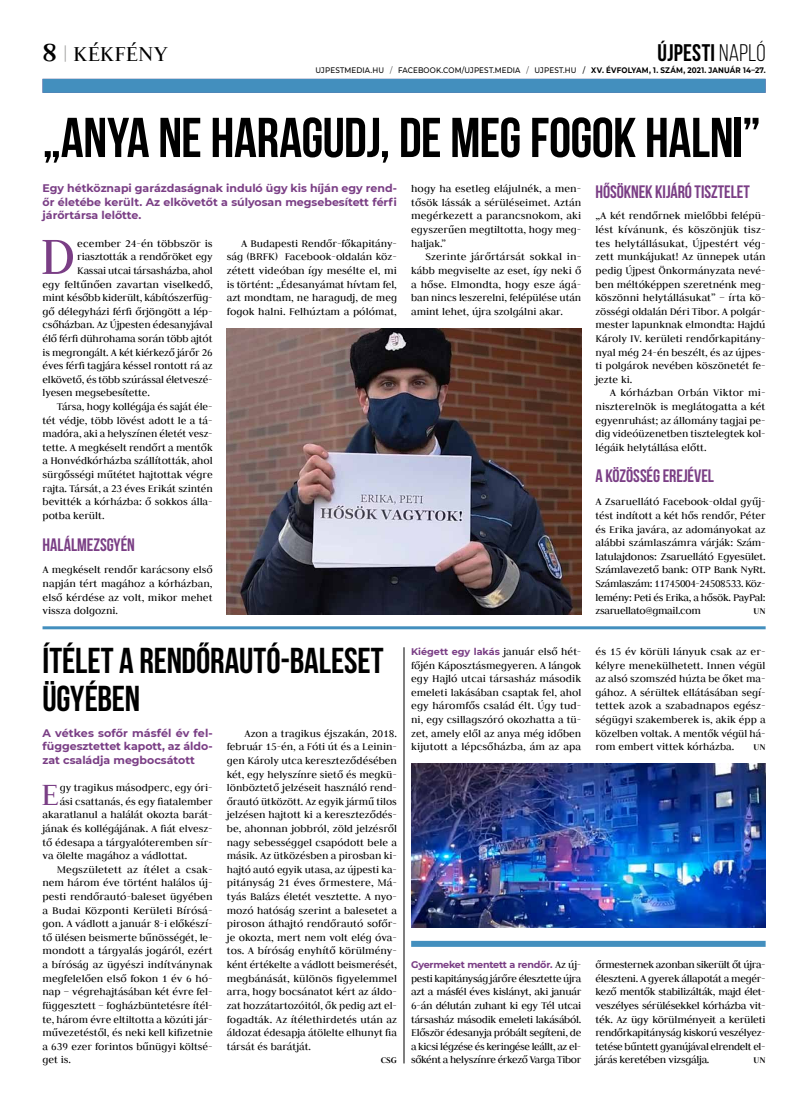
<style>
.page{position:relative;width:794px;height:1106px;background:#fff}
.page>*{position:absolute;margin:0;border:0;box-sizing:border-box;transform-origin:0 0}
.t1{font:58px "Judson";color:#7a3e85}
.t2{font:700 56px "Bebas Neue";letter-spacing:-.01em;color:#000}
.t3{font:700 36px/38px "Bebas Neue";letter-spacing:-.005em;color:#000}
.t4{font:34.8px "Judson";color:#7a3e85}
.t5{font:700 24px "Bebas Neue";letter-spacing:.01em;color:#000}
.t6{font:24px "Judson";letter-spacing:.015em;color:#000}
.t7{font:700 18px "Bebas Neue";letter-spacing:-.005em;color:#7a3e85}
.t8{font:11.5px/13.6px "Judson";color:#000;text-align:justify}
.t9{font:700 11px/13.6px "Montserrat";color:#7a3e85;text-align:justify}
.t10{font:700 9.8px "Judson";letter-spacing:.01em;color:#000}
.t11{font:700 9.6px "Montserrat";letter-spacing:-.025em;color:#7a3e85}
.t12{font:700 9.6px "Montserrat";color:#7a3e85}
.t13{font:500 8px "Montserrat";letter-spacing:.015em;color:#000;scale:.9 1}
.s1{font-weight:700;font-size:30px}
.s2{color:#9d9d9c}
.s3{font-weight:400}
.s4{font-weight:300}
.s5{font-weight:700}
.s6{font-family:"Judson";font-weight:400;font-size:11.5px;color:#000}
</style>
<div class="page">
<div style="left:43px;top:79px;width:722px;height:14px;background:#438fbe"></div>
<hr style="left:43px;top:626px;width:722px;height:3px;background:#438fbe">
<div style="left:411px;top:940px;width:354px;height:6px;background:#438fbe"></div>
<hr style="left:404px;top:647px;width:1px;height:416px;background:#000">
<img style="left:411px;top:764px;width:354px;height:163px">
<img style="left:227px;top:328px;width:354px;height:286px">
<h3 class="t6" style="left:43px;top:39px;width:127px"><span class="s1">8</span> <span class="s2">|</span> KÉKFÉNY</h3>
<h3 class="t5" style="left:657px;top:39px;width:109px">ÚJPESTI <span class="s3">NAPLÓ</span></h3>
<p class="t13" style="left:315px;top:65px;width:501px">UJPESTMEDIA.HU <span class="s4">/</span> FACEBOOK.COM/UJPEST.MEDIA <span class="s4">/</span> UJPEST.HU / <span class="s5">XV. ÉVFOLYAM, 1. SZÁM, 2021. JANUÁR 14–27.</span></p>
<h2 class="t2" style="left:43px;top:107px;width:719px">„ANYA NE HARAGUDJ, DE MEG FOGOK HALNI”</h2>
<p class="t9" style="left:43px;top:181px;width:356px">Egy hétköznapi garázdaságnak induló ügy kis híján egy rend&shy;őr életébe került. Az elkövetőt a súlyosan megsebesített férfi járőrtársa lelőtte.</p>
<h3 class="t7" style="left:595px;top:182px;width:156px">HŐSÖKNEK KIJÁRÓ TISZTELET</h3>
<p class="t8" style="left:595px;top:209px;width:172px">„A két rendőrnek mielőbbi felépü&shy;lést kívánunk, és köszönjük tisz&shy;tes helytállásukat, Újpestért vég&shy;zett munkájukat! Az ünnepek után pedig Újpest Önkormányzata nevé&shy;ben méltóképpen szeretnénk meg&shy;köszönni helytállásukat” – írta kö&shy;zösségi oldalán Déri Tibor. A polgár&shy;mester lapunknak elmondta: Hajdú Károly IV. kerületi rendőrkapitán - nyal még 24-én beszélt, és az újpes&shy;ti polgárok nevében köszönetét fe&shy;jezte ki.</p>
<p class="t8" style="left:595px;top:386px;width:172px;text-indent:14px">A kórházban Orbán Viktor mi&shy;niszterelnök is meglátogatta a két egyenruhást; az állomány tagjai pe&shy;dig videóüzenetben tisztelegtek kol&shy;légáik helytállása előtt.</p>
<h3 class="t7" style="left:595px;top:466px;width:120px">A KÖZÖSSÉG EREJÉVEL</h3>
<p class="t8" style="left:595px;top:495px;width:172px">A Zsaruellátó Facebook-oldal gyűj&shy;tést indított a két hős rendőr, Péter és Erika javára, az adományokat az alábbi számlaszámra várják: Szám&shy;latulajdonos: Zsaruellátó Egyesület.<br>Számlavezető bank: OTP Bank NyRt.<br>Számlaszám: 11745004-24508533. Köz&shy;lemény: Peti és Erika, a hősök. PayPal: zsaruellato@gmail.com</p>
<p class="t8" style="left:411px;top:182px;width:172px">hogy ha esetleg elájulnék, a men&shy;tősök lássák a sérüléseimet. Aztán megérkezett a parancsnokom, aki egyszerűen megtiltotta, hogy meg&shy;haljak.”</p>
<p class="t8" style="left:411px;top:250px;width:172px;text-indent:14px">Szerinte járőrtársát sokkal in&shy;kább megviselte az eset, így neki ő a hőse. Elmondta, hogy esze ágá&shy;ban nincs leszerelni, felépülése után amint lehet, újra szolgálni akar.</p>
<h1 class="t1" style="left:40px;top:221px;width:37px">D</h1>
<p class="t8" style="left:77px;top:236px;width:137px">ecember 24-én többször is</p>
<p class="t8" style="left:227px;top:236px;width:172px;text-indent:14px">A Budapesti Rendőr-főkapitány&shy;ság (BRFK) Facebook-oldalán köz&shy;zétett videóban így mesélte el, mi is történt: „Édesanyámat hívtam fel, azt mondtam, ne haragudj, de meg fogok halni. Felhúztam a pólómat,</p>
<p class="t8" style="left:77px;top:250px;width:137px">riasztották a rendőröket egy</p>
<p class="t8" style="left:77px;top:263px;width:137px">Kassai utcai társasházba, ahol</p>
<p class="t8" style="left:43px;top:277px;width:172px">egy feltűnően zavartan viselkedő,</p>
<p class="t8" style="left:43px;top:290px;width:172px">mint később kiderült, kábítószerfüg-</p>
<p class="t8" style="left:43px;top:304px;width:172px">gő délegyházi férfi őrjöngött a lép-</p>
<p class="t8" style="left:43px;top:318px;width:172px">csőházban. Az Újpesten édesanyjával</p>
<p class="t8" style="left:43px;top:331px;width:171px">élő férfi dührohama során több ajtót</p>
<p class="t8" style="left:43px;top:345px;width:172px">is megrongált. A két kiérkező járőr 26</p>
<p class="t8" style="left:43px;top:358px;width:172px">éves férfi tagjára késsel rontott rá az</p>
<p class="t8" style="left:43px;top:372px;width:172px">elkövető, és több szúrással életveszé-</p>
<p class="t8" style="left:43px;top:386px;width:109px">lyesen megsebesítette.</p>
<p class="t8" style="left:57px;top:399px;width:157px">Társa, hogy kollégája és saját éle-</p>
<p class="t8" style="left:43px;top:413px;width:172px">tét védje, több lövést adott le a tá-</p>
<p class="t8" style="left:43px;top:427px;width:172px">madóra, aki a helyszínen életét vesz-</p>
<p class="t8" style="left:43px;top:440px;width:172px">tette. A megkéselt rendőrt a mentők</p>
<p class="t8" style="left:43px;top:454px;width:172px">a Honvédkórházba szállították, ahol</p>
<p class="t8" style="left:43px;top:467px;width:172px">sürgősségi műtétet hajtottak végre</p>
<p class="t8" style="left:43px;top:481px;width:172px">rajta. Társát, a 23 éves Erikát szintén</p>
<p class="t8" style="left:43px;top:495px;width:172px">bevitték a kórházba: ő sokkos álla-</p>
<p class="t8" style="left:43px;top:508px;width:64px">potba került.</p>
<h3 class="t7" style="left:43px;top:534px;width:94px">HALÁLMEZSGYÉN</h3>
<p class="t8" style="left:43px;top:563px;width:172px">A megkéselt rendőr karácsony első napján tért magához a kórházban, első kérdése az volt, mikor mehet vissza dolgozni.</p>
<p class="t10" style="left:753px;top:605px;width:14px">UN</p>
<h3 class="t3" style="left:43px;top:641px;width:343px">ÍTÉLET A RENDŐRAUTÓ-BALESET<br>ÜGYÉBEN</h3>
<p class="t9" style="left:43px;top:725px;width:172px">A vétkes sofőr másfél év fel&shy;függesztettet kapott, az áldo&shy;zat családja megbocsátott</p>
<h3 class="t4" style="left:41px;top:773px;width:19px">E</h3>
<p class="t8" style="left:60px;top:780px;width:154px">gy tragikus másodperc, egy óri-</p>
<p class="t8" style="left:60px;top:794px;width:154px">ási csattanás, és egy fiatalember</p>
<p class="t8" style="left:43px;top:807px;width:172px">akaratlanul a halálát okozta barát-</p>
<p class="t8" style="left:43px;top:821px;width:172px">jának és kollégájának. A fiát elvesz-</p>
<p class="t8" style="left:43px;top:835px;width:172px">tő édesapa a tárgyalóteremben sír-</p>
<p class="t8" style="left:43px;top:848px;width:146px">va ölelte magához a vádlottat.</p>
<p class="t8" style="left:57px;top:862px;width:157px">Megszületett az ítélet a csak-</p>
<p class="t8" style="left:43px;top:875px;width:172px">nem három éve történt halálos új-</p>
<p class="t8" style="left:43px;top:889px;width:171px">pesti rendőrautó-baleset ügyében</p>
<p class="t8" style="left:43px;top:903px;width:172px">a Budai Központi Kerületi Bírósá-</p>
<p class="t8" style="left:43px;top:916px;width:172px">gon. A vádlott a január 8-i előkészí-</p>
<p class="t8" style="left:43px;top:930px;width:172px">tő ülésen beismerte bűnösségét, le-</p>
<p class="t8" style="left:43px;top:943px;width:172px">mondott a tárgyalás jogáról, ezért</p>
<p class="t8" style="left:43px;top:957px;width:172px">a bíróság az ügyészi indítványnak</p>
<p class="t8" style="left:43px;top:971px;width:172px">megfelelően első fokon 1 év 6 hó-</p>
<p class="t8" style="left:43px;top:984px;width:172px">nap – végrehajtásában két évre fel-</p>
<p class="t8" style="left:43px;top:998px;width:172px">függesztett – fogházbüntetésre ítél-</p>
<p class="t8" style="left:43px;top:1012px;width:172px">te, három évre eltiltotta a közúti jár-</p>
<p class="t8" style="left:43px;top:1025px;width:172px">művezetéstől, és neki kell kifizetnie</p>
<p class="t8" style="left:43px;top:1039px;width:172px">a 639 ezer forintos bűnügyi költsé-</p>
<p class="t8" style="left:43px;top:1052px;width:30px">get is.</p>
<p class="t8" style="left:227px;top:726px;width:172px;text-indent:18px">Azon a tragikus éjszakán, 2018. február 15-én, a Fóti út és a Leinin&shy;gen Károly utca kereszteződésében két, egy helyszínre siető és megkü&shy;lönböztető jelzéseit használó rend&shy;őrautó ütközött. Az egyik jármű tilos jelzésen hajtott ki a kereszteződés&shy;be, ahonnan jobbról, zöld jelzésről nagy sebességgel csapódott bele a másik. Az ütközésben a pirosban ki&shy;hajtó autó egyik utasa, az újpesti ka&shy;pitányság 21 éves őrmestere, Má&shy;tyás Balázs életét vesztette. A nyo&shy;mozó hatóság szerint a balesetet a piroson áthajtó rendőrautó sofőr&shy;je okozta, mert nem volt elég óva&shy;tos. A bíróság enyhítő körülmény&shy;ként értékelte a vádlott beismerését, megbánását, különös figyelemmel arra, hogy bocsánatot kért az áldo&shy;zat hozzátartozóitól, ők pedig azt el&shy;fogadták. Az ítélethirdetés után az áldozat édesapja átölelte elhunyt fia társát és barátját.</p>
<p class="t10" style="left:381px;top:1054px;width:18px">CSG</p>
<p class="t12" style="left:411px;top:644px;width:172px">Kiégett egy lakás <span class="s6">január első hét-</span></p>
<p class="t8" style="left:411px;top:658px;width:172px">főjén Káposztásmegyeren. A lángok egy Hajló utcai társasház második emeleti lakásában csaptak fel, ahol egy háromfős család élt. Úgy tud&shy;ni, egy csillagszóró okozhatta a tü&shy;zet, amely elől az anya még időben kijutott a lépcsőházba, ám az apa</p>
<p class="t8" style="left:595px;top:644px;width:172px">és 15 év körüli lányuk csak az er&shy;kélyre menekülhetett. Innen végül az alsó szomszéd húzta be őket ma&shy;gához. A sérültek ellátásában segí&shy;tettek azok a szabadnapos egész&shy;ségügyi szakemberek is, akik épp a közelben voltak. A mentők végül há&shy;rom embert vittek kórházba.</p>
<p class="t10" style="left:753px;top:741px;width:14px">UN</p>
<p class="t11" style="left:411px;top:957px;width:172px">Gyermeket mentett a rendőr. <span class="s6">Az új-</span></p>
<p class="t8" style="left:411px;top:971px;width:172px">pesti kapitányság járőre élesztette újra azt a másfél éves kislányt, aki január 6-án délután zuhant ki egy Tél utcai társasház második emeleti lakásából.<br>Először édesanyja próbált segíteni, de a kicsi légzése és keringése leállt, az el&shy;sőként a helyszínre érkező Varga Tibor</p>
<p class="t8" style="left:595px;top:957px;width:172px">őrmesternek azonban sikerült őt újra&shy;éleszteni. A gyerek állapotát a megér&shy;kező mentők stabilizálták, majd élet&shy;veszélyes sérülésekkel kórházba vit&shy;ték. Az ügy körülményeit a kerületi rendőrkapitányság kiskorú veszélyez&shy;tetése bűntett gyanújával elrendelt el&shy;járás keretében vizsgálja.</p>
<p class="t10" style="left:753px;top:1054px;width:14px">UN</p>
</div>
